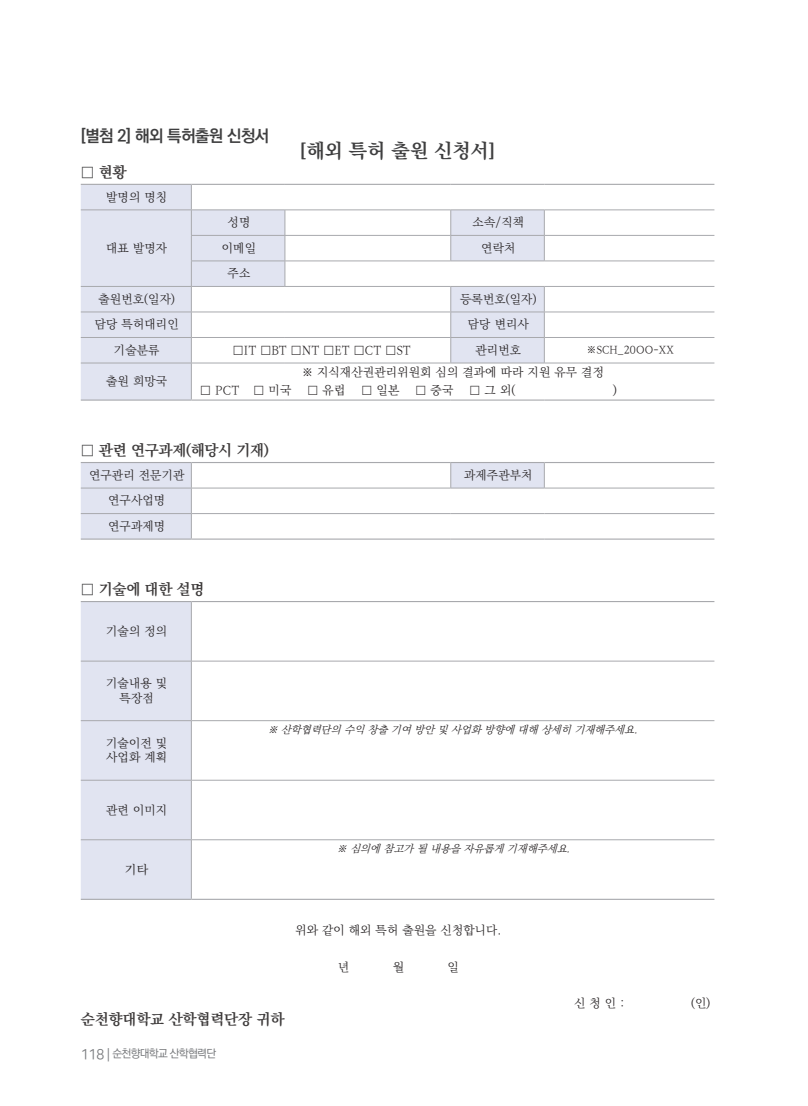
<style>
.page{position:relative;width:808px;height:1106px;background:#fff}
.page>*{position:absolute;margin:0;border:0;box-sizing:border-box;transform-origin:0 0}
.t1{font:700 19.5px "Ko Pub World Batang";color:#3e3e3f}
.t2{font:700 16.5px "Ko Pub World Dotum";letter-spacing:-.03em;color:#3e3e3f}
.t3{font:700 15px "Ko Pub World Batang";letter-spacing:-.015em;color:#3d3a3a}
.t4{font:300 12px/14.4px "Ko Pub World Batang";letter-spacing:.02em;color:#231f20}
.t5{font:12px "Noto Serif KR";color:#231f20}
.t6{font:500 11.25px "Ko Pub World Dotum";letter-spacing:-.06em;color:#76787b}
.t7{font:italic 300 10.5px "Ko Pub World Batang";color:#231f20}
.t8{font:300 10.5px "Ko Pub World Batang";letter-spacing:.015em;color:#231f20}
.s1{font-weight:300;color:#3e3e3f}
.s2{font-family:"Nanum Square R";font-weight:400;font-size:14.25px}
</style>
<div class="page">
<svg style="left:81px;top:185px;width:463px;height:214px"></svg>
<hr style="left:81px;top:184px;width:110px;height:1px;background:#a8a9ad">
<hr style="left:191px;top:184px;width:94px;height:1px;background:#a8a9ad">
<hr style="left:285px;top:184px;width:166px;height:1px;background:#a8a9ad">
<hr style="left:451px;top:184px;width:93px;height:1px;background:#a8a9ad">
<hr style="left:544px;top:184px;width:170px;height:1px;background:#a8a9ad">
<hr style="left:81px;top:399px;width:110px;height:1px;background:#a8a9ad">
<hr style="left:191px;top:399px;width:94px;height:1px;background:#a8a9ad">
<hr style="left:285px;top:399px;width:166px;height:1px;background:#a8a9ad">
<hr style="left:451px;top:399px;width:93px;height:1px;background:#a8a9ad">
<hr style="left:544px;top:399px;width:170px;height:1px;background:#a8a9ad">
<hr style="left:81px;top:210px;width:110px;height:1px;background:#a8a9ad">
<hr style="left:191px;top:210px;width:94px;height:1px;background:#a8a9ad">
<hr style="left:285px;top:210px;width:166px;height:1px;background:#a8a9ad">
<hr style="left:451px;top:210px;width:93px;height:1px;background:#a8a9ad">
<hr style="left:544px;top:210px;width:170px;height:1px;background:#a8a9ad">
<hr style="left:191px;top:235px;width:94px;height:1px;background:#a8a9ad">
<hr style="left:285px;top:235px;width:166px;height:1px;background:#a8a9ad">
<hr style="left:451px;top:235px;width:93px;height:1px;background:#a8a9ad">
<svg style="left:450px;top:210px;width:1px;height:51px"></svg>
<hr style="left:544px;top:235px;width:170px;height:1px;background:#a8a9ad">
<svg style="left:544px;top:210px;width:1px;height:51px"></svg>
<hr style="left:191px;top:261px;width:94px;height:1px;background:#a8a9ad">
<hr style="left:285px;top:261px;width:166px;height:1px;background:#a8a9ad">
<svg style="left:285px;top:210px;width:1px;height:76px"></svg>
<hr style="left:451px;top:261px;width:93px;height:1px;background:#a8a9ad">
<hr style="left:544px;top:261px;width:170px;height:1px;background:#a8a9ad">
<hr style="left:81px;top:286px;width:110px;height:1px;background:#a8a9ad">
<hr style="left:191px;top:286px;width:94px;height:1px;background:#a8a9ad">
<hr style="left:285px;top:286px;width:166px;height:1px;background:#a8a9ad">
<hr style="left:451px;top:286px;width:93px;height:1px;background:#a8a9ad">
<hr style="left:544px;top:286px;width:170px;height:1px;background:#a8a9ad">
<hr style="left:81px;top:312px;width:110px;height:1px;background:#a8a9ad">
<hr style="left:191px;top:312px;width:94px;height:1px;background:#a8a9ad">
<hr style="left:285px;top:312px;width:166px;height:1px;background:#a8a9ad">
<hr style="left:451px;top:312px;width:93px;height:1px;background:#a8a9ad">
<hr style="left:544px;top:312px;width:170px;height:1px;background:#a8a9ad">
<hr style="left:81px;top:337px;width:110px;height:1px;background:#a8a9ad">
<hr style="left:191px;top:337px;width:94px;height:1px;background:#a8a9ad">
<svg style="left:191px;top:185px;width:1px;height:178px"></svg>
<hr style="left:285px;top:337px;width:166px;height:1px;background:#a8a9ad">
<hr style="left:451px;top:337px;width:93px;height:1px;background:#a8a9ad">
<svg style="left:450px;top:287px;width:1px;height:76px"></svg>
<hr style="left:544px;top:337px;width:170px;height:1px;background:#a8a9ad">
<svg style="left:544px;top:287px;width:1px;height:76px"></svg>
<hr style="left:81px;top:363px;width:110px;height:1px;background:#a8a9ad">
<hr style="left:191px;top:363px;width:94px;height:1px;background:#a8a9ad">
<hr style="left:191px;top:363px;width:1px;height:36px;background:#a8a9ad">
<hr style="left:285px;top:363px;width:166px;height:1px;background:#a8a9ad">
<hr style="left:451px;top:363px;width:93px;height:1px;background:#a8a9ad">
<hr style="left:544px;top:363px;width:170px;height:1px;background:#a8a9ad">
<hr style="left:544px;top:462px;width:170px;height:1px;background:#a8a9ad">
<hr style="left:544px;top:538px;width:170px;height:1px;background:#a8a9ad">
<hr style="left:544px;top:488px;width:170px;height:1px;background:#a8a9ad">
<svg style="left:81px;top:462px;width:464px;height:77px"></svg>
<hr style="left:451px;top:513px;width:93px;height:1px;background:#a8a9ad">
<hr style="left:544px;top:513px;width:170px;height:1px;background:#a8a9ad">
<div style="left:81px;top:602px;width:110px;height:296px;background:#e1e4f1"></div>
<hr style="left:81px;top:601px;width:110px;height:1px;background:#a8a9ad">
<hr style="left:191px;top:601px;width:523px;height:1px;background:#a8a9ad">
<hr style="left:81px;top:898px;width:110px;height:2px;background:#a8a9ad">
<hr style="left:191px;top:898px;width:523px;height:2px;background:#a8a9ad">
<hr style="left:191px;top:602px;width:1px;height:59px;background:#a8a9ad">
<hr style="left:81px;top:661px;width:110px;height:1px;background:#a8a9ad">
<hr style="left:191px;top:661px;width:523px;height:1px;background:#a8a9ad">
<hr style="left:191px;top:661px;width:1px;height:59px;background:#a8a9ad">
<hr style="left:81px;top:720px;width:110px;height:1px;background:#a8a9ad">
<hr style="left:191px;top:720px;width:523px;height:1px;background:#a8a9ad">
<hr style="left:191px;top:721px;width:1px;height:59px;background:#a8a9ad">
<hr style="left:81px;top:780px;width:110px;height:1px;background:#a8a9ad">
<hr style="left:191px;top:780px;width:523px;height:1px;background:#a8a9ad">
<hr style="left:191px;top:780px;width:1px;height:59px;background:#a8a9ad">
<hr style="left:81px;top:839px;width:110px;height:1px;background:#a8a9ad">
<hr style="left:191px;top:839px;width:523px;height:1px;background:#a8a9ad">
<hr style="left:191px;top:840px;width:1px;height:58px;background:#a8a9ad">
<h2 class="t2" style="left:81px;top:124px;width:190px">[별첨 2] 해외 특허출원 신청서</h2>
<h1 class="t1" style="left:300px;top:136px;width:196px">[해외 특허 출원 신청서]</h1>
<p class="t3" style="left:81px;top:161px;width:47px"><span class="s1">□</span> 현황</p>
<p class="t4" style="left:106px;top:190px;width:62px">발명의 명칭</p>
<p class="t4" style="left:106px;top:241px;width:62px">대표 발명자</p>
<p class="t4" style="left:228px;top:215px;width:24px">성명</p>
<p class="t4" style="left:473px;top:215px;width:53px">소속/직책</p>
<p class="t4" style="left:222px;top:241px;width:36px">이메일</p>
<p class="t4" style="left:481px;top:241px;width:36px">연락처</p>
<p class="t4" style="left:228px;top:266px;width:24px">주소</p>
<p class="t4" style="left:98px;top:292px;width:78px">출원번호(일자)</p>
<p class="t4" style="left:460px;top:292px;width:78px">등록번호(일자)</p>
<p class="t4" style="left:95px;top:317px;width:85px">담당 특허대리인</p>
<p class="t4" style="left:468px;top:317px;width:62px">담당 변리사</p>
<p class="t4" style="left:114px;top:343px;width:47px">기술분류</p>
<p class="t4" style="left:233px;top:343px;width:179px">□IT □BT □NT □ET □CT □ST</p>
<p class="t4" style="left:475px;top:343px;width:47px">관리번호</p>
<p class="t8" style="left:587px;top:342px;width:89px">※SCH_20OO-XX</p>
<p class="t4" style="left:106px;top:374px;width:62px">출원 희망국</p>
<p class="t4" style="left:302px;top:365px;width:303px">※ 지식재산권관리위원회 심의 결과에 따라 지원 유무 결정</p>
<p class="t4" style="left:200px;top:383px;width:93px">□ PCT □ 미국</p>
<p class="t4" style="left:308px;top:383px;width:39px">□ 유럽</p>
<p class="t4" style="left:362px;top:383px;width:39px">□ 일본</p>
<p class="t4" style="left:416px;top:383px;width:39px">□ 중국</p>
<p class="t4" style="left:470px;top:383px;width:47px">□ 그 외(</p>
<p class="t4" style="left:613px;top:383px;width:5px">)</p>
<p class="t3" style="left:81px;top:439px;width:189px"><span class="s1">□</span> 관련 연구과제(해당시 기재)</p>
<p class="t4" style="left:89px;top:468px;width:97px">연구관리 전문기관</p>
<p class="t4" style="left:464px;top:468px;width:70px">과제주관부처</p>
<p class="t4" style="left:108px;top:488px;width:59px;line-height:25.3px">연구사업명 연구과제명</p>
<p class="t3" style="left:81px;top:578px;width:125px"><span class="s1">□</span> 기술에 대한 설명</p>
<p class="t4" style="left:106px;top:624px;width:62px">기술의 정의</p>
<p class="t4" style="left:106px;top:676px;width:62px;text-align:center">기술내용 및 특장점</p>
<p class="t4" style="left:106px;top:736px;width:62px">기술이전 및 사업화 계획</p>
<p class="t4" style="left:106px;top:803px;width:62px">관련 이미지</p>
<p class="t5" style="left:125px;top:862px;width:25px">기타</p>
<p class="t7" style="left:268px;top:722px;width:375px">※ 산학협력단의 수익 창출 기여 방안 및 사업화 방향에 대해 상세히 기재해주세요.</p>
<p class="t7" style="left:337px;top:841px;width:239px">※ 심의에 참고가 될 내용을 자유롭게 기재해주세요.</p>
<p class="t4" style="left:295px;top:923px;width:208px">위와 같이 해외 특허 출원을 신청합니다.</p>
<p class="t4" style="left:338px;top:960px;width:13px">년</p>
<p class="t4" style="left:393px;top:960px;width:13px">월</p>
<p class="t4" style="left:447px;top:960px;width:13px">일</p>
<p class="t4" style="left:574px;top:996px;width:51px">신 청 인 :</p>
<p class="t4" style="left:691px;top:996px;width:21px">(인)</p>
<p class="t3" style="left:81px;top:1008px;width:205px">순천향대학교 산학협력단장 귀하</p>
<p class="t6" style="left:81px;top:1046px;width:137px"><span class="s2">118 |</span> 순천향대학교 산학협력단</p>
</div>
